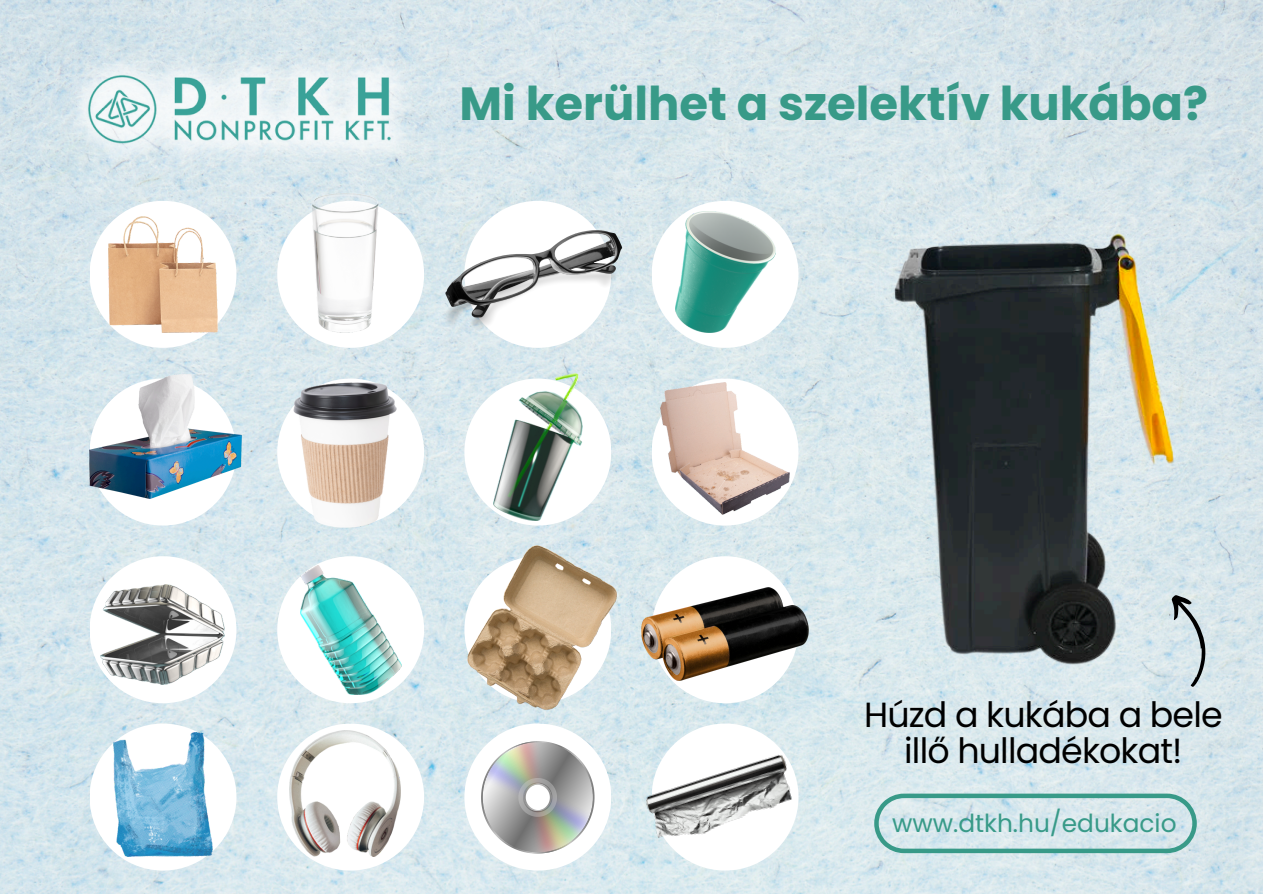
<style>
.page{position:relative;width:1263px;height:894px;background:#fff}
.page>*{position:absolute;margin:0;border:0;box-sizing:border-box;transform-origin:0 0}
.t1{font:700 46.5px "Poppins";color:#389a88}
.t2{font:34.8px/36px "Poppins";letter-spacing:-.025em;color:#000;text-align:center}
.t3{font:24.9px "Poppins";color:#389a88}
</style>
<div class="page">
<img style="left:0;top:0;width:1263px;height:893px">
<div style="left:90px;top:201px;width:146px;height:147px;background:#fff;border-radius:50%"></div>
<div style="left:277px;top:201px;width:147px;height:147px;background:#fff;border-radius:50%"></div>
<div style="left:464px;top:201px;width:147px;height:147px;background:#fff;border-radius:50%"></div>
<div style="left:652px;top:201px;width:146px;height:147px;background:#fff;border-radius:50%"></div>
<div style="left:90px;top:378px;width:146px;height:147px;background:#fff;border-radius:50%"></div>
<div style="left:277px;top:378px;width:147px;height:147px;background:#fff;border-radius:50%"></div>
<div style="left:464px;top:378px;width:147px;height:147px;background:#fff;border-radius:50%"></div>
<div style="left:652px;top:378px;width:146px;height:147px;background:#fff;border-radius:50%"></div>
<div style="left:90px;top:556px;width:146px;height:147px;background:#fff;border-radius:50%"></div>
<div style="left:277px;top:556px;width:147px;height:147px;background:#fff;border-radius:50%"></div>
<div style="left:652px;top:556px;width:146px;height:147px;background:#fff;border-radius:50%"></div>
<div style="left:90px;top:723px;width:146px;height:147px;background:#fff;border-radius:50%"></div>
<div style="left:277px;top:723px;width:147px;height:147px;background:#fff;border-radius:50%"></div>
<div style="left:464px;top:723px;width:147px;height:147px;background:#fff;border-radius:50%"></div>
<img style="left:54px;top:38px;width:370px;height:142px">
<img style="left:760px;top:162px;width:503px;height:548px">
<img style="left:108px;top:216px;width:109px;height:116px">
<img style="left:493px;top:373px;width:89px;height:147px">
<img style="left:101px;top:584px;width:124px;height:100px">
<img style="left:300px;top:565px;width:98px;height:129px">
<img style="left:675px;top:211px;width:100px;height:121px">
<img style="left:628px;top:732px;width:194px;height:143px">
<img style="left:443px;top:230px;width:190px;height:102px">
<img style="left:90px;top:374px;width:151px;height:124px">
<img style="left:478px;top:736px;width:120px;height:121px">
<img style="left:480px;top:740px;width:115px;height:114px">
<img style="left:294px;top:382px;width:102px;height:145px">
<img style="left:678px;top:587px;width:131px;height:93px">
<img style="left:113px;top:732px;width:99px;height:124px">
<img style="left:660px;top:382px;width:129px;height:132px">
<img style="left:290px;top:730px;width:111px;height:126px">
<img style="left:311px;top:193px;width:68px;height:139px">
<img style="left:398px;top:536px;width:280px;height:187px">
<svg style="left:874px;top:793px;width:323px;height:59px;background:#bfdbdd"></svg>
<p class="t1" style="left:459px;top:71px;width:750px">Mi kerülhet a szelektív kukába?</p>
<p class="t2" style="left:864px;top:697px;width:360px">Húzd a kukába a bele illő hulladékokat!</p>
<p class="t3" style="left:892px;top:805px;width:286px">www.dtkh.hu/edukacio</p>
</div>
